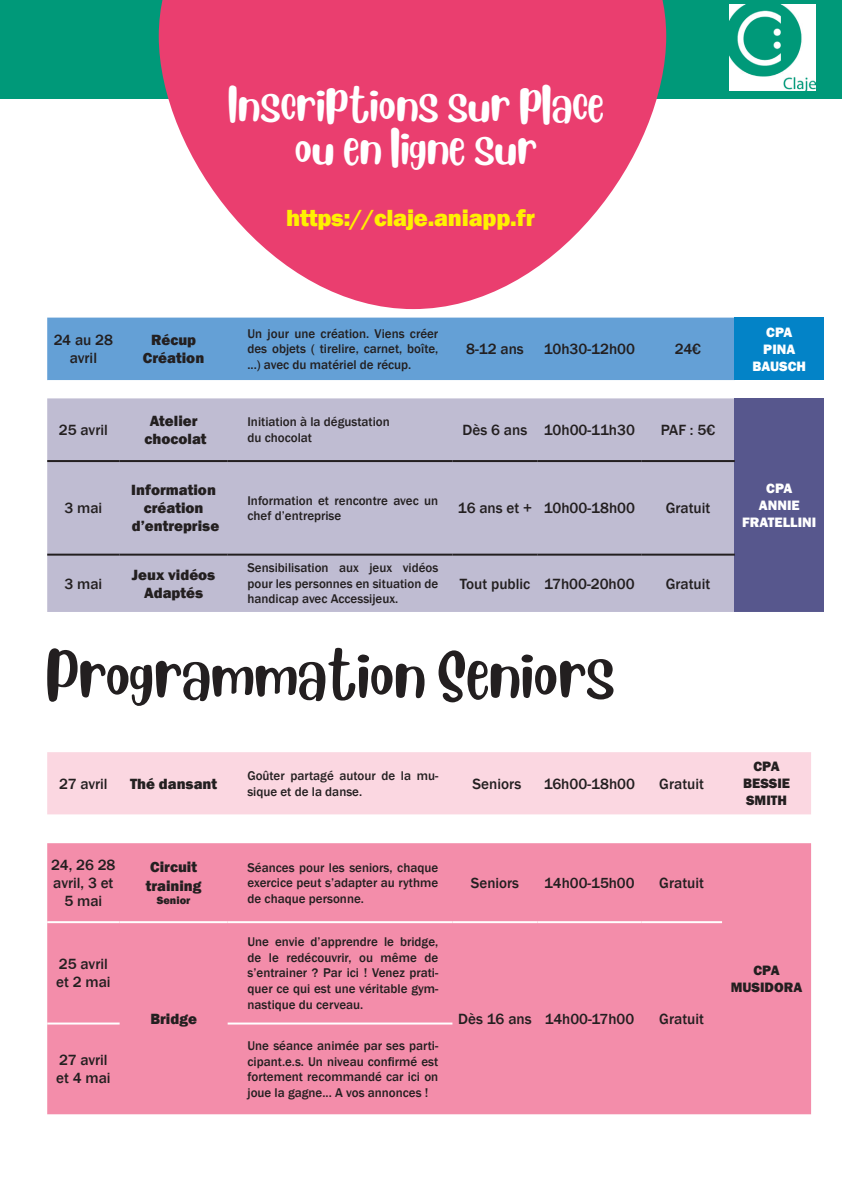
<style>
.page{position:relative;width:842px;height:1191px;background:#fff}
.page>*{position:absolute;margin:0;border:0;box-sizing:border-box;transform-origin:0 0}
.t1{font:50.7px "Blueberry";color:#231f20}
.t2{font:36px/43.2px "Blueberry";color:#fff;text-align:center}
.t3{font:800 24px "Franklin Gothic";letter-spacing:-.01em;color:#fff101}
.t4{font:500 15.2px/18.2px "Franklin Gothic";color:#231f20;text-align:center}
.t5{font:800 15.2px/18.2px "Franklin Gothic";color:#231f20;text-align:center}
.t6{font:500 15px "Franklin Gothic";color:#231f20}
.t7{font:800 14px/16.8px "Franklin Gothic";color:#fff;text-align:center}
.t8{font:800 14px/16.8px "Franklin Gothic";color:#231f20;text-align:center}
.t9{font:500 13px/15.6px "Franklin Gothic";color:#231f20;text-align:justify}
.t10{font:800 11px "Franklin Gothic";color:#231f20}
.s1{font-size:15.2px}
</style>
<div class="page">
<div style="left:47px;top:317px;width:688px;height:63px;background:#64a0d6"></div>
<div style="left:735px;top:317px;width:89px;height:63px;background:#0383c7"></div>
<div style="left:47px;top:398px;width:688px;height:214px;background:#bfbcd2"></div>
<div style="left:735px;top:398px;width:89px;height:214px;background:#57578d"></div>
<hr style="left:47px;top:460px;width:73px;height:2px;background:#231f20">
<hr style="left:120px;top:460px;width:108px;height:2px;background:#231f20">
<hr style="left:228px;top:460px;width:224px;height:2px;background:#231f20">
<hr style="left:452px;top:460px;width:85px;height:2px;background:#231f20">
<hr style="left:537px;top:460px;width:104px;height:2px;background:#231f20">
<hr style="left:641px;top:460px;width:94px;height:2px;background:#231f20">
<hr style="left:47px;top:553px;width:73px;height:2px;background:#231f20">
<hr style="left:120px;top:553px;width:108px;height:2px;background:#231f20">
<hr style="left:228px;top:553px;width:224px;height:2px;background:#231f20">
<hr style="left:452px;top:553px;width:85px;height:2px;background:#231f20">
<hr style="left:537px;top:553px;width:104px;height:2px;background:#231f20">
<hr style="left:641px;top:553px;width:94px;height:2px;background:#231f20">
<div style="left:0;top:0;width:842px;height:99px;background:#009979"></div>
<svg style="left:159px;top:0;width:507px;height:309px;fill:#ea3e6f"></svg>
<div style="left:47px;top:752px;width:764px;height:62px;background:#fbd7e1"></div>
<div style="left:47px;top:843px;width:764px;height:271px;background:#f38daa"></div>
<hr style="left:47px;top:921px;width:73px;height:2px;background:#fff">
<hr style="left:120px;top:921px;width:108px;height:2px;background:#fff">
<hr style="left:228px;top:921px;width:224px;height:2px;background:#fff">
<hr style="left:452px;top:921px;width:85px;height:2px;background:#fff">
<hr style="left:537px;top:921px;width:104px;height:2px;background:#fff">
<hr style="left:641px;top:921px;width:81px;height:2px;background:#fff">
<hr style="left:47px;top:1022px;width:73px;height:2px;background:#fff">
<hr style="left:228px;top:1022px;width:224px;height:2px;background:#fff">
<img style="left:729px;top:4px;width:86px;height:86px">
<h2 class="t2" style="left:228px;top:84px;width:378px">Inscriptions sur place ou en ligne sur</h2>
<h3 class="t3" style="left:286px;top:208px;width:250px">https://claje.aniapp.fr</h3>
<p class="t4" style="left:54px;top:332px;width:61px">24 au 28 avril</p>
<p class="t5" style="left:143px;top:332px;width:63px">Récup<br>Création</p>
<p class="t9" style="left:247px;top:326px;width:192px">Un jour une création. Viens créer des objets ( tirelire, carnet, boîte, ...) avec du matériel de récup.</p>
<p class="t4" style="left:466px;top:341px;width:59px">8-12 ans</p>
<p class="t4" style="left:544px;top:341px;width:93px">10h30-12h00</p>
<p class="t4" style="left:675px;top:341px;width:28px">24€</p>
<p class="t4" style="left:59px;top:421px;width:50px">25 avril</p>
<p class="t5" style="left:144px;top:412px;width:64px">Atelier chocolat</p>
<p class="t9" style="left:247px;top:415px;width:144px">Initiation à la dégustation du chocolat</p>
<p class="t4" style="left:463px;top:421px;width:174px">Dès 6 ans 10h00-11h30</p>
<p class="t4" style="left:661px;top:421px;width:56px">PAF : 5€</p>
<p class="t4" style="left:64px;top:500px;width:39px">3 mai</p>
<p class="t5" style="left:131px;top:481px;width:89px">Information création d’entreprise</p>
<p class="t9" style="left:247px;top:493px;width:192px">Information et rencontre avec un chef d’entreprise</p>
<p class="t4" style="left:458px;top:500px;width:179px">16 ans et + 10h00-18h00</p>
<p class="t4" style="left:666px;top:500px;width:46px">Gratuit</p>
<p class="t4" style="left:64px;top:575px;width:39px">3 mai</p>
<p class="t5" style="left:132px;top:566px;width:85px">Jeux vidéos<br>Adaptés</p>
<p class="t9" style="left:247px;top:561px;width:192px">Sensibilisation aux jeux vidéos pour les personnes en situation de handicap avec Accessijeux.</p>
<p class="t4" style="left:460px;top:575px;width:176px">Tout public 17h00-20h00</p>
<p class="t4" style="left:666px;top:575px;width:46px">Gratuit</p>
<h1 class="t1" style="left:45px;top:643px;width:571px">Programmation Seniors</h1>
<p class="t7" style="left:752px;top:324px;width:55px">CPA<br>PINA<br>BAUSCH</p>
<p class="t7" style="left:742px;top:481px;width:76px">CPA<br>ANNIE<br>FRATELLINI</p>
<p class="t4" style="left:59px;top:775px;width:50px">27 avril</p>
<p class="t5" style="left:130px;top:775px;width:89px">Thé dansant</p>
<p class="t9" style="left:247px;top:768px;width:192px">Goûter partagé autour de la mu&shy;sique et de la danse.</p>
<p class="t4" style="left:472px;top:775px;width:50px">Seniors</p>
<p class="t4" style="left:544px;top:775px;width:93px">16h00-18h00</p>
<p class="t4" style="left:659px;top:775px;width:46px">Gratuit</p>
<p class="t4" style="left:51px;top:856px;width:66px">24, 26 28 avril, 3 et<br>5 mai</p>
<p class="t5" style="left:146px;top:858px;width:57px;text-align:left">Circuit training</p>
<p class="t10" style="left:157px;top:895px;width:35px">Senior</p>
<p class="t4" style="left:56px;top:955px;width:56px;text-align:left">25 avril et 2 mai</p>
<p class="t4" style="left:56px;top:1051px;width:56px;text-align:left">27 avril et 4 mai</p>
<p class="t5" style="left:150px;top:1010px;width:48px">Bridge</p>
<p class="t9" style="left:247px;top:860px;width:192px">Séances pour les seniors, chaque exercice peut s’adapter au rythme de chaque personne.</p>
<p class="t9" style="left:247px;top:934px;width:192px">Une envie d’apprendre le bridge, de le redécouvrir, ou même de s’entrainer ? Par ici ! Venez prati&shy;quer ce qui est une véritable gym&shy;nastique du cerveau.</p>
<p class="t9" style="left:247px;top:1038px;width:192px">Une séance animée par ses parti&shy;cipant.e.s. Un niveau confirmé est fortement recommandé car ici on joue la gagne... A vos annonces !</p>
<p class="t6" style="left:471px;top:876px;width:50px">Seniors</p>
<p class="t6" style="left:544px;top:876px;width:92px">14h00-15h00</p>
<p class="t4" style="left:659px;top:874px;width:46px">Gratuit</p>
<p class="t6" style="left:458px;top:1012px;width:177px"><span class="s1">Dès 16 ans</span> 14h00-17h00</p>
<p class="t4" style="left:659px;top:1010px;width:46px">Gratuit</p>
<p class="t8" style="left:743px;top:759px;width:48px">CPA<br>BESSIE<br>SMITH</p>
<p class="t8" style="left:731px;top:962px;width:73px">CPA<br>MUSIDORA</p>
</div>
